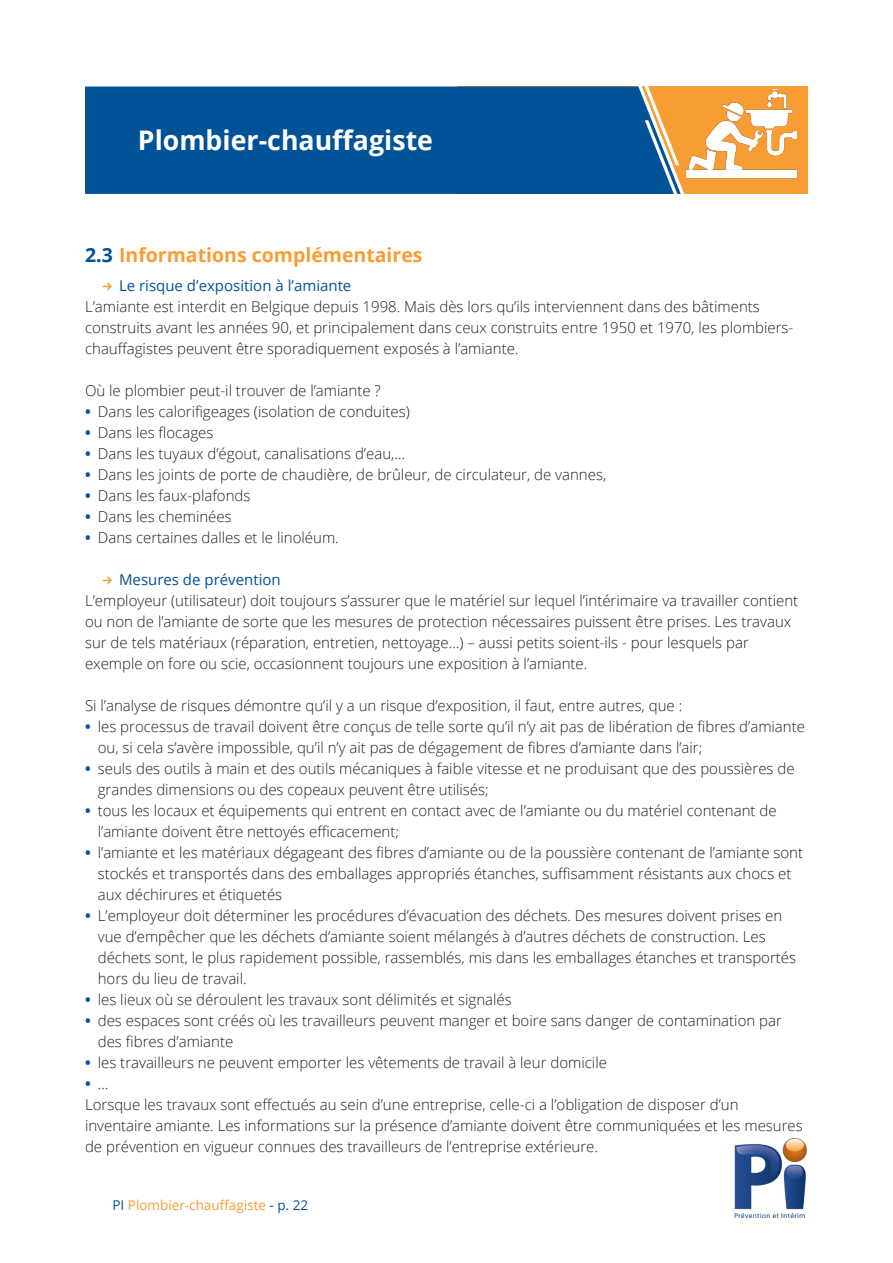
<style>
.page{position:relative;width:893px;height:1263px;background:#fff}
.page>*{position:absolute;margin:0;border:0;box-sizing:border-box;transform-origin:0 0}
.t1{font:700 27px "Open Sans";color:#fff}
.Titel_1_1{font:700 19.5px "Open Sans";color:#f89d33}
.Body{font:300 15px/21px "Open Sans";color:#231f20}
.t2{font:15px "Open Sans";color:#015296}
.t3{font:700 15px "Open Sans";color:#015296}
.t4{font:13.5px "Open Sans";color:#f89d33}
.s1{color:#015296}
.s2{font-weight:700;color:#015296}
.s3{font-weight:300;color:#231f20}
</style>
<div class="page">
<div style="left:457px;top:87px;width:351px;height:107px;background:#f89d33"></div>
<div style="left:85px;top:87px;width:553px;height:107px;background:#015296"></div>
<svg style="left:638px;top:86px;width:49px;height:108px"></svg>
<img style="left:734px;top:1138px;width:73px;height:80px">
<img style="left:683px;top:87px;width:115px;height:96px">
<h1 class="t1" style="left:138px;top:121px;width:297px">Plombier-chauffagiste</h1>
<p class="Titel_1_1" style="left:85px;top:241px;width:339px"><span class="s1">2.3</span> Informations complémentaires</p>
<p class="t2" style="left:119px;top:275px;width:234px">Le risque d’exposition à l’amiante</p>
<p class="Body" style="left:85px;top:296px;width:710px">L’amiante est interdit en Belgique depuis 1998. Mais dès lors qu’ils interviennent dans des bâtiments construits avant les années 90, et principalement dans ceux construits entre 1950 et 1970, les plombiers&shy;chauffagistes peuvent être sporadiquement exposés à l’amiante.</p>
<p class="Body" style="left:85px;top:380px;width:297px">Où le plombier peut-il trouver de l’amiante ?</p>
<p class="Body" style="left:85px;top:401px;width:326px"><span class="s2">•</span> Dans les calorifigeages (isolation de conduites)</p>
<p class="Body" style="left:85px;top:422px;width:130px"><span class="s2">•</span> Dans les flocages</p>
<p class="Body" style="left:85px;top:443px;width:322px"><span class="s2">•</span> Dans les tuyaux d’égout, canalisations d’eau,…</p>
<p class="Body" style="left:85px;top:464px;width:523px"><span class="s2">•</span> Dans les joints de porte de chaudière, de brûleur, de circulateur, de vannes,</p>
<p class="Body" style="left:85px;top:485px;width:167px"><span class="s2">•</span> Dans les faux-plafonds</p>
<p class="Body" style="left:85px;top:506px;width:148px"><span class="s2">•</span> Dans les cheminées</p>
<p class="Body" style="left:85px;top:527px;width:255px"><span class="s2">•</span> Dans certaines dalles et le linoléum.</p>
<p class="t2" style="left:119px;top:569px;width:163px">Mesures de prévention</p>
<p class="Body" style="left:85px;top:590px;width:715px">L’employeur (utilisateur) doit toujours s’assurer que le matériel sur lequel l’intérimaire va travailler contient ou non de l’amiante de sorte que les mesures de protection nécessaires puissent être prises. Les travaux sur de tels matériaux (réparation, entretien, nettoyage…) – aussi petits soient-ils - pour lesquels par exemple on fore ou scie, occasionnent toujours une exposition à l’amiante.</p>
<p class="Body" style="left:85px;top:695px;width:599px">Si l’analyse de risques démontre qu’il y a un risque d’exposition, il faut, entre autres, que :</p>
<p class="Body" style="left:98px;top:716px;width:709px;text-indent:-13px"><span class="s2">•</span> les processus de travail doivent être conçus de telle sorte qu’il n’y ait pas de libération de fibres d’amiante ou, si cela s’avère impossible, qu’il n’y ait pas de dégagement de fibres d’amiante dans l’air;</p>
<p class="Body" style="left:98px;top:758px;width:698px;text-indent:-13px"><span class="s2">•</span> seuls des outils à main et des outils mécaniques à faible vitesse et ne produisant que des poussières de grandes dimensions ou des copeaux peuvent être utilisés;</p>
<p class="Body" style="left:98px;top:800px;width:680px;text-indent:-13px"><span class="s2">•</span> tous les locaux et équipements qui entrent en contact avec de l’amiante ou du matériel contenant de l’amiante doivent être nettoyés efficacement;</p>
<p class="Body" style="left:98px;top:842px;width:707px;text-indent:-13px"><span class="s2">•</span> l’amiante et les matériaux dégageant des fibres d’amiante ou de la poussière contenant de l’amiante sont stockés et transportés dans des emballages appropriés étanches, suffisamment résistants aux chocs et aux déchirures et étiquetés</p>
<p class="Body" style="left:98px;top:905px;width:700px;text-indent:-13px"><span class="s2">•</span> L’employeur doit déterminer les procédures d’évacuation des déchets. Des mesures doivent prises en vue d’empêcher que les déchets d’amiante soient mélangés à d’autres déchets de construction. Les déchets sont, le plus rapidement possible, rassemblés, mis dans les emballages étanches et transportés hors du lieu de travail.</p>
<p class="Body" style="left:85px;top:989px;width:428px"><span class="s2">•</span> les lieux où se déroulent les travaux sont délimités et signalés</p>
<p class="Body" style="left:98px;top:1010px;width:686px;text-indent:-13px"><span class="s2">•</span> des espaces sont créés où les travailleurs peuvent manger et boire sans danger de contamination par des fibres d’amiante</p>
<p class="Body" style="left:85px;top:1052px;width:523px"><span class="s2">•</span> les travailleurs ne peuvent emporter les vêtements de travail à leur domicile</p>
<p class="t3" style="left:85px;top:1073px;width:25px">• <span class="s3">…</span></p>
<p class="Body" style="left:85px;top:1094px;width:719px">Lorsque les travaux sont effectués au sein d’une entreprise, celle-ci a l’obligation de disposer d’un inventaire amiante. Les informations sur la présence d’amiante doivent être communiquées et les mesures de prévention en vigueur connues des travailleurs de l’entreprise extérieure.</p>
<p class="t4" style="left:112px;top:1196px;width:197px"><span class="s1">PI</span> Plombier-chauffagiste <span class="s1">- p. 22</span></p>
</div>
